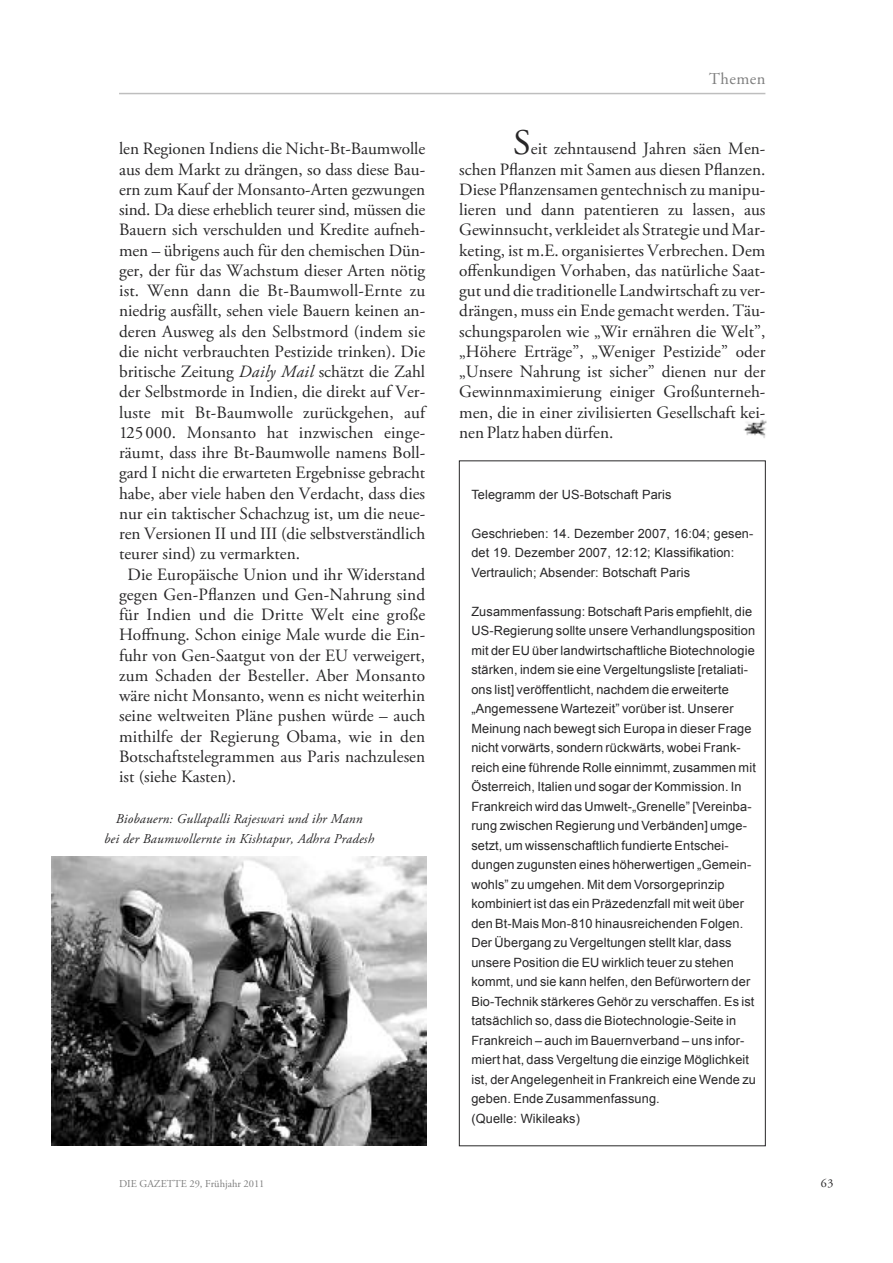
<style>
.page{position:relative;width:893px;height:1263px;background:#fff}
.page>*{position:absolute;margin:0;border:0;box-sizing:border-box;transform-origin:0 0}
.t1{font:17.25px/20.2px "Adobe Garamond Pro";color:#272627;text-align:justify}
.t2{font:16.5px "Adobe Garamond Pro";letter-spacing:.025em;color:#7d7d7d}
.t3{font:italic 13.5px/20.2px "Adobe Garamond Pro";letter-spacing:.015em;color:#272627;text-align:center}
.t4{font:12.75px/19.5px "Arial";letter-spacing:.01em;color:#272627}
.t5{font:12px "Adobe Garamond Pro";color:#272627}
.t6{font:10.5px "Adobe Garamond Pro";color:#7d7d7d}
.s1{font-style:italic}
.s2{font-size:36px}
</style>
<div class="page">
<img style="left:743px;top:419px;width:24px;height:19px">
<hr style="left:119px;top:93px;width:646px;height:1px;background:#bebebe">
<img style="left:52px;top:856px;width:374px;height:289px">
<p class="t1" style="left:119px;top:140px;width:308px">len Regionen Indiens die Nicht-Bt-Baumwolle</p>
<p class="t1" style="left:119px;top:160px;width:308px">aus dem Markt zu drängen, so dass diese Bau-</p>
<p class="t1" style="left:119px;top:181px;width:308px">ern zum Kauf der Monsanto-Arten gezwungen</p>
<p class="t1" style="left:119px;top:201px;width:308px">sind. Da diese erheblich teurer sind, müssen die</p>
<p class="t1" style="left:119px;top:221px;width:308px">Bauern sich verschulden und Kredite aufneh-</p>
<p class="t1" style="left:119px;top:241px;width:308px">men – übrigens auch für den chemischen Dün-</p>
<p class="t1" style="left:119px;top:262px;width:308px">ger, der für das Wachstum dieser Arten nötig</p>
<p class="t1" style="left:119px;top:282px;width:308px">ist. Wenn dann die Bt-Baumwoll-Ernte zu</p>
<p class="t1" style="left:119px;top:302px;width:308px">niedrig ausfällt, sehen viele Bauern keinen an-</p>
<p class="t1" style="left:119px;top:322px;width:308px">deren Ausweg als den Selbstmord (indem sie</p>
<p class="t1" style="left:119px;top:343px;width:308px">die nicht verbrauchten Pestizide trinken). Die</p>
<p class="t1" style="left:119px;top:363px;width:308px">britische Zeitung <span class="s1">Daily Mail</span> schätzt die Zahl</p>
<p class="t1" style="left:119px;top:383px;width:308px">der Selbstmorde in Indien, die direkt auf Ver-</p>
<p class="t1" style="left:119px;top:403px;width:308px">luste mit Bt-Baumwolle zurückgehen, auf</p>
<p class="t1" style="left:119px;top:424px;width:308px">125000. Monsanto hat inzwischen einge-</p>
<p class="t1" style="left:119px;top:444px;width:308px">räumt, dass ihre Bt-Baumwolle namens Boll-</p>
<p class="t1" style="left:119px;top:464px;width:308px">gard I nicht die erwarteten Ergebnisse gebracht</p>
<p class="t1" style="left:119px;top:484px;width:308px">habe, aber viele haben den Verdacht, dass dies</p>
<p class="t1" style="left:119px;top:505px;width:308px">nur ein taktischer Schachzug ist, um die neue-</p>
<p class="t1" style="left:119px;top:525px;width:308px">ren Versionen II und III (die selbstverständlich</p>
<p class="t1" style="left:119px;top:545px;width:182px">teurer sind) zu vermarkten.</p>
<p class="t1" style="left:128px;top:565px;width:299px">Die Europäische Union und ihr Widerstand</p>
<p class="t1" style="left:119px;top:586px;width:308px">gegen Gen-Pflanzen und Gen-Nahrung sind</p>
<p class="t1" style="left:119px;top:606px;width:308px">für Indien und die Dritte Welt eine große</p>
<p class="t1" style="left:119px;top:626px;width:308px">Hoffnung. Schon einige Male wurde die Ein-</p>
<p class="t1" style="left:119px;top:646px;width:308px">fuhr von Gen-Saatgut von der EU verweigert,</p>
<p class="t1" style="left:119px;top:667px;width:308px">zum Schaden der Besteller. Aber Monsanto</p>
<p class="t1" style="left:119px;top:687px;width:308px">wäre nicht Monsanto, wenn es nicht weiterhin</p>
<p class="t1" style="left:119px;top:707px;width:308px">seine weltweiten Pläne pushen würde – auch</p>
<p class="t1" style="left:119px;top:727px;width:308px">mithilfe der Regierung Obama, wie in den</p>
<p class="t1" style="left:119px;top:748px;width:308px">Botschaftstelegrammen aus Paris nachzulesen</p>
<p class="t1" style="left:119px;top:768px;width:119px">ist (siehe Kasten).</p>
<p class="t3" style="left:104px;top:809px;width:271px">Biobauern: Gullapalli Rajeswari und ihr Mann<br>bei der Baumwollernte in Kishtapur, Adhra Pradesh</p>
<p class="t2" style="left:709px;top:72px;width:58px">Themen</p>
<p class="t1" style="left:459px;top:140px;width:308px;text-indent:54px"><span class="s2">S</span>eit zehntausend Jahren säen Men&shy;schen Pflanzen mit Samen aus diesen Pflanzen.<br>Diese Pflanzensamen gentechnisch zu manipu&shy;lieren und dann patentieren zu lassen, aus Gewinnsucht, verkleidet als Strategie undMar&shy;keting, ist m.E. organisiertes Verbrechen. Dem offenkundigen Vorhaben, das natürliche Saat&shy;gut und die traditionelle Landwirtschaft zu ver&shy;drängen, muss ein Ende gemacht werden. Täu&shy;schungsparolen wie „Wir ernähren die Welt”, „Höhere Erträge”, „Weniger Pestizide” oder „Unsere Nahrung ist sicher” dienen nur der Gewinnmaximierung einiger Großunterneh&shy;men, die in einer zivilisierten Gesellschaft kei&shy;nen Platz haben dürfen.</p>
<p class="t4" style="left:471px;top:484px;width:202px">Telegramm der US-Botschaft Paris</p>
<p class="t4" style="left:471px;top:523px;width:284px">Geschrieben: 14. Dezember 2007, 16:04; gesen&shy;det 19. Dezember 2007, 12:12; Klassifikation:<br>Vertraulich; Absender: Botschaft Paris</p>
<p class="t4" style="left:471px;top:601px;width:286px">Zusammenfassung: Botschaft Paris empfiehlt, die US-Regierung sollte unsere Verhandlungsposition mit der EU über landwirtschaftliche Biotechnologie stärken, indem sie eine Vergeltungsliste [retaliati&shy;ons list] veröffentlicht, nachdem die erweiterte „Angemessene Wartezeit” vorüber ist. Unserer Meinung nach bewegt sich Europa in dieser Frage nicht vorwärts, sondern rückwärts, wobei Frank&shy;reich eine führende Rolle einnimmt, zusammen mit Österreich, Italien und sogar der Kommission. In Frankreich wird das Umwelt-„Grenelle” [Vereinba&shy;rung zwischen Regierung und Verbänden] umge&shy;setzt, um wissenschaftlich fundierte Entschei&shy;dungen zugunsten eines höherwertigen „Gemein&shy;wohls” zu umgehen. Mit dem Vorsorgeprinzip kombiniert ist das ein Präzedenzfall mit weit über den Bt-Mais Mon-810 hinausreichenden Folgen.<br>Der Übergang zu Vergeltungen stellt klar, dass unsere Position die EU wirklich teuer zu stehen kommt, und sie kann helfen, den Befürwortern der Bio-Technik stärkeres Gehör zu verschaffen. Es ist tatsächlich so, dass die Biotechnologie-Seite in Frankreich – auch im Bauernverband – uns infor&shy;miert hat, dass Vergeltung die einzige Möglichkeit ist, derAngelegenheit in Frankreich eine Wende zu geben. Ende Zusammenfassung.<br>(Quelle: Wikileaks)</p>
<p class="t6" style="left:119px;top:1180px;width:147px">DIE GAZETTE 29, Frühjahr 2011</p>
<p class="t5" style="left:821px;top:1178px;width:14px">63</p>
</div>
